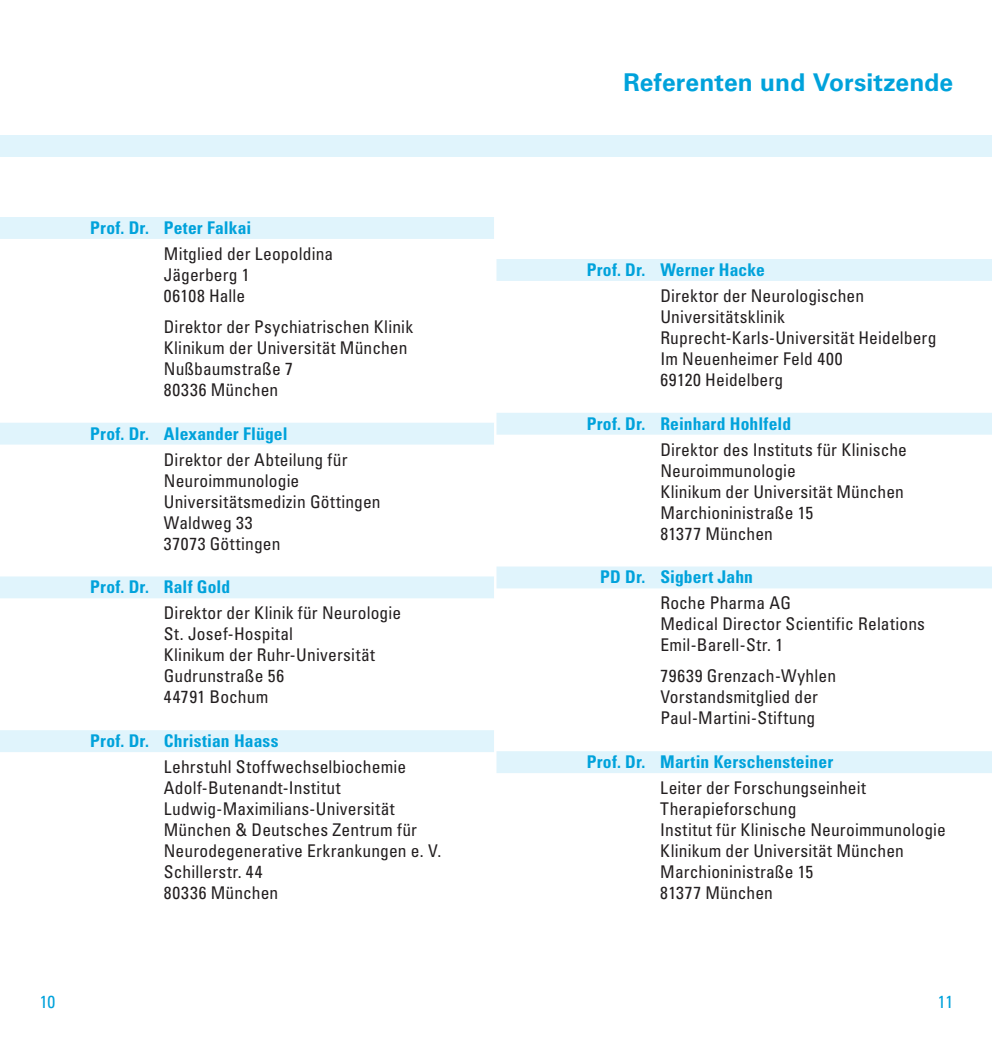
<style>
.page{position:relative;width:993px;height:1042px;background:#fff}
.page>*{position:absolute;margin:0;border:0;box-sizing:border-box;transform-origin:0 0}
.t1{font:700 24.5px "Univers";letter-spacing:.005em;color:#00a2db}
.t2{font:condensed 17.5px/21px "Univers";letter-spacing:.01em;color:#231f20}
.t3{font:700 condensed 17.5px "Univers";letter-spacing:.01em;color:#00a2db}
.t4{font:condensed 17.5px "Univers";color:#00a2db}
</style>
<div class="page">
<div style="left:496px;top:135px;width:494px;height:22px;background:#e0f4fc"></div>
<div style="left:0;top:135px;width:496px;height:22px;background:#e0f4fc"></div>
<div style="left:0;top:217px;width:494px;height:22px;background:#e0f4fc"></div>
<div style="left:0;top:423px;width:494px;height:21px;background:#e0f4fc"></div>
<div style="left:0;top:576px;width:494px;height:22px;background:#e0f4fc"></div>
<div style="left:0;top:730px;width:494px;height:22px;background:#e0f4fc"></div>
<div style="left:496px;top:259px;width:494px;height:22px;background:#e0f4fc"></div>
<div style="left:496px;top:413px;width:494px;height:22px;background:#e0f4fc"></div>
<div style="left:496px;top:566px;width:494px;height:22px;background:#e0f4fc"></div>
<div style="left:496px;top:751px;width:494px;height:22px;background:#e0f4fc"></div>
<p class="t3" style="left:90px;top:217px;width:163px">Prof. Dr. Peter Falkai</p>
<p class="t2" style="left:164px;top:243px;width:171px">Mitglied der Leopoldina<br>Jägerberg 1<br>06108 Halle</p>
<p class="t2" style="left:164px;top:316px;width:251px">Direktor der Psychiatrischen Klinik<br>Klinikum der Universität München<br>Nußbaumstraße 7<br>80336 München</p>
<p class="t3" style="left:90px;top:423px;width:199px">Prof. Dr. Alexander Flügel</p>
<p class="t2" style="left:164px;top:448px;width:218px">Direktor der Abteilung für<br>Neuroimmunologie<br>Universitätsmedizin Göttingen<br>Waldweg 33<br>37073 Göttingen</p>
<p class="t3" style="left:90px;top:576px;width:141px">Prof. Dr. Ralf Gold</p>
<p class="t2" style="left:164px;top:602px;width:239px">Direktor der Klinik für Neurologie<br>St. Josef-Hospital<br>Klinikum der Ruhr-Universität<br>Gudrunstraße 56<br>44791 Bochum</p>
<p class="t3" style="left:90px;top:730px;width:190px">Prof. Dr. Christian Haass</p>
<p class="t2" style="left:164px;top:756px;width:279px">Lehrstuhl Stoffwechselbiochemie<br>Adolf-Butenandt-Institut<br>Ludwig-Maximilians-Universität<br>München &amp; Deutsches Zentrum für<br>Neurodegenerative Erkrankungen e. V.<br>Schillerstr. 44<br>80336 München</p>
<h1 class="t1" style="left:623px;top:68px;width:331px">Referenten und Vorsitzende</h1>
<p class="t3" style="left:586px;top:259px;width:179px">Prof. Dr. Werner Hacke</p>
<p class="t2" style="left:660px;top:285px;width:277px">Direktor der Neurologischen<br>Universitätsklinik<br>Ruprecht-Karls-Universität Heidelberg<br>Im Neuenheimer Feld 400<br>69120 Heidelberg</p>
<p class="t3" style="left:586px;top:413px;width:206px">Prof. Dr. Reinhard Hohlfeld</p>
<p class="t2" style="left:660px;top:439px;width:248px">Direktor des Instituts für Klinische<br>Neuroimmunologie<br>Klinikum der Universität München<br>Marchioninistraße 15<br>81377 München</p>
<p class="t3" style="left:600px;top:566px;width:154px">PD Dr. Sigbert Jahn</p>
<p class="t2" style="left:660px;top:592px;width:266px">Roche Pharma AG<br>Medical Director Scientific Relations<br>Emil-Barell-Str. 1</p>
<p class="t2" style="left:660px;top:665px;width:177px">79639 Grenzach-Wyhlen<br>Vorstandsmitglied der<br>Paul-Martini-Stiftung</p>
<p class="t3" style="left:586px;top:751px;width:248px">Prof. Dr. Martin Kerschensteiner</p>
<p class="t2" style="left:660px;top:777px;width:287px">Leiter der Forschungseinheit<br>Therapieforschung<br>Institut für Klinische Neuroimmunologie<br>Klinikum der Universität München<br>Marchioninistraße 15<br>81377 München</p>
<p class="t4" style="left:40px;top:991px;width:17px">10</p>
<p class="t4" style="left:937px;top:991px;width:17px">11</p>
</div>
